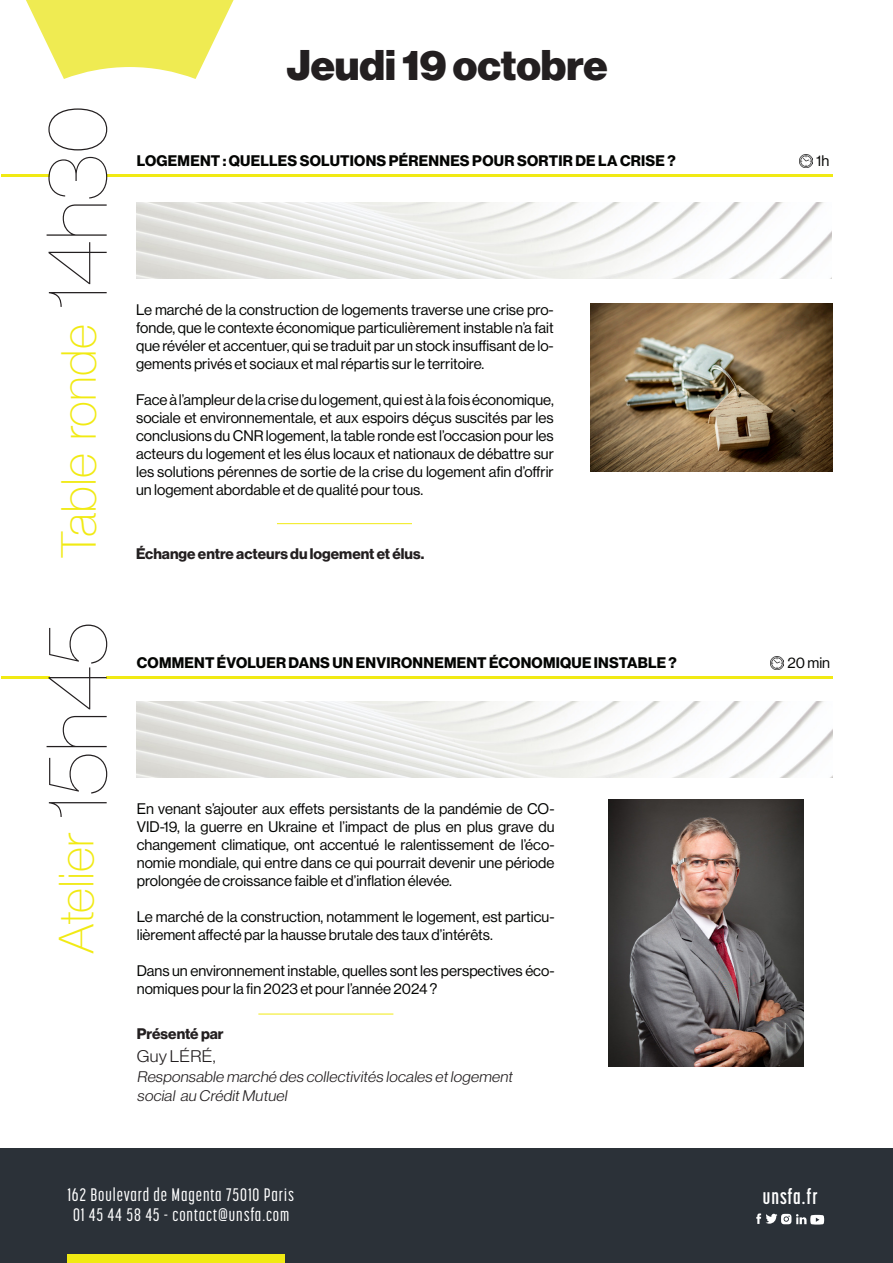
<style>
.page{position:relative;width:893px;height:1263px;background:#fff}
.page>*{position:absolute;margin:0;border:0;box-sizing:border-box;transform-origin:0 0}
.TITRE{font:84px "N Haas Grotesk DS Pro 15 Ult Th";color:#231f20}
.TITRE-2{font:100 48px "Helvetica Neue";color:#f1ea13}
.TITRE-3{font:42px "N Haas Grotesk DS Pro 95 Blk";color:#231f20}
.t1{font:700 21px "Korolev Compressed";letter-spacing:.05em;color:#fff}
.t2{font:500 18px "Korolev Compressed";letter-spacing:.05em;color:#fff}
.t3{font:16.5px "N Haas Grotesk DS Pro 45 Lt";letter-spacing:.01em;color:#231f20;scale:1.07 1}
.BODY{font:15px/18px "N Haas Grotesk DS Pro 55 Rg";color:#040503;text-align:justify}
.Style_de_paragraphe_1{font:15px "N Haas Grotesk DS Pro 75 Bd";letter-spacing:.015em;color:#040503}
.t4{font:italic 15px/19.5px "N Haas Grotesk DS Pro 45 Lt";color:#231f20;scale:1.07 1}
.t5{font:15px "N Haas Grotesk DS Pro 75 Bd";color:#231f20}
</style>
<div class="page">
<div style="left:0;top:1148px;width:893px;height:115px;background:#2b3138"></div>
<div style="left:67px;top:1255px;width:217px;height:8px;background:#f1ea13"></div>
<svg style="left:26px;top:0;width:208px;height:79px"></svg>
<svg style="left:756px;top:1213px;width:68px;height:11px"></svg>
<hr style="left:106px;top:677px;width:726px;height:2px;background:#f1ea13">
<hr style="left:2px;top:677px;width:48px;height:2px;background:#f1ea13">
<hr style="left:258px;top:1014px;width:135px;height:1px;background:#f1ea13">
<img style="left:608px;top:800px;width:195px;height:266px">
<hr style="left:106px;top:175px;width:726px;height:2px;background:#f1ea13">
<hr style="left:2px;top:175px;width:48px;height:2px;background:#f1ea13">
<hr style="left:277px;top:523px;width:135px;height:1px;background:#f1ea13">
<img style="left:591px;top:303px;width:241px;height:168px">
<svg style="left:770px;top:657px;width:13px;height:12px"></svg>
<svg style="left:799px;top:155px;width:13px;height:12px"></svg>
<img style="left:137px;top:202px;width:695px;height:76px">
<img style="left:137px;top:701px;width:695px;height:76px">
<p class="TITRE" style="left:30px;top:310px;width:206px;rotate:-90deg">14h30</p>
<p class="TITRE-2" style="left:42px;top:557px;width:234px;rotate:-90deg">Table ronde</p>
<p class="TITRE" style="left:30px;top:820px;width:199px;rotate:-90deg">15h45</p>
<p class="TITRE-2" style="left:40px;top:952px;width:121px;rotate:-90deg">Atelier</p>
<p class="TITRE-3" style="left:287px;top:40px;width:323px">Jeudi 19 octobre</p>
<p class="Style_de_paragraphe_1" style="left:137px;top:152px;width:540px">LOGEMENT : QUELLES SOLUTIONS PÉRENNES POUR SORTIR DE LA CRISE ?</p>
<p class="BODY" style="left:136px;top:301px;width:419px">Le marché de la construction de logements traverse une crise pro&shy;fonde, que le contexte économique particulièrement instable n’a fait que révéler et accentuer, qui se traduit par un stock insuffisant de lo&shy;gements privés et sociaux et mal répartis sur le territoire.</p>
<p class="BODY" style="left:136px;top:391px;width:419px">Face à l’ampleur de la crise du logement, qui est à la fois économique, sociale et environnementale, et aux espoirs déçus suscités par les conclusions du CNR logement, la table ronde est l’occasion pour les acteurs du logement et les élus locaux et nationaux de débattre sur les solutions pérennes de sortie de la crise du logement afin d’offrir un logement abordable et de qualité pour tous.</p>
<p class="t5" style="left:136px;top:544px;width:290px">Échange entre acteurs du logement et élus.</p>
<p class="Style_de_paragraphe_1" style="left:137px;top:654px;width:541px">COMMENT ÉVOLUER DANS UN ENVIRONNEMENT ÉCONOMIQUE INSTABLE ?</p>
<p class="BODY" style="left:137px;top:800px;width:419px">En venant s’ajouter aux effets persistants de la pandémie de CO-VID-19, la guerre en Ukraine et l’impact de plus en plus grave du changement climatique, ont accentué le ralentissement de l’éco&shy;nomie mondiale, qui entre dans ce qui pourrait devenir une période prolongée de croissance faible et d’inflation élevée.</p>
<p class="BODY" style="left:137px;top:908px;width:419px">Le marché de la construction, notamment le logement, est particu&shy;lièrement affecté par la hausse brutale des taux d’intérêts.</p>
<p class="BODY" style="left:137px;top:962px;width:419px">Dans un environnement instable, quelles sont les perspectives éco&shy;nomiques pour la fin 2023 et pour l’année 2024 ?</p>
<p class="t5" style="left:137px;top:1025px;width:88px">Présenté par</p>
<p class="t3" style="left:137px;top:1047px;width:75px">Guy LÉRÉ,</p>
<p class="t4" style="left:137px;top:1067px;width:355px">Responsable marché des collectivités locales et logement social au Crédit Mutuel</p>
<p class="t2" style="left:67px;top:1185px;width:228px">162 Boulevard de Magenta 75010 Paris</p>
<p class="t2" style="left:73px;top:1204px;width:218px">01 45 44 58 45 - contact@unsfa.com</p>
<p class="BODY" style="left:816px;top:152px;width:15px">1h</p>
<p class="BODY" style="left:787px;top:654px;width:44px">20 min</p>
<p class="t1" style="left:763px;top:1184px;width:56px">unsfa.fr</p>
</div>
